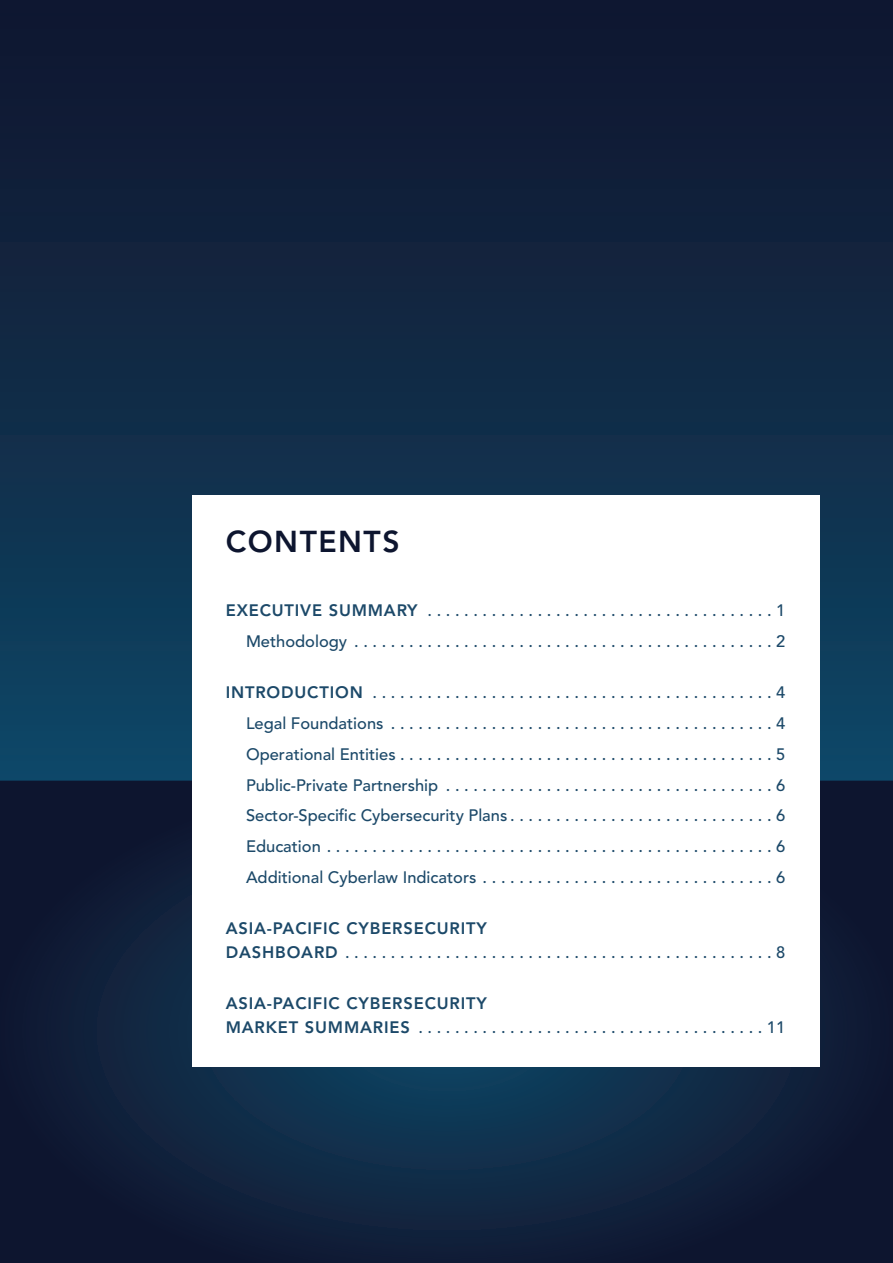
<style>
.page{position:relative;width:893px;height:1263px;background:#fff}
.page>*{position:absolute;margin:0;border:0;box-sizing:border-box;transform-origin:0 0}
.t1{font:800 30px "Avenir LT Std";letter-spacing:.05em;color:#0d152f}
.t2{font:500 16.5px/30.8px "Avenir LT Std";color:#1c4969;text-align:right}
.t3{font:800 16.5px/24px "Avenir LT Std";letter-spacing:.05em;color:#1c4969}
.s1{font-weight:800}
.s2{font-weight:500}
</style>
<div class="page">
<svg style="left:0;top:781px;width:893px;height:482px;background:#0f213b"></svg>
<div style="left:0;top:0;width:893px;height:781px;background:linear-gradient(to bottom,#11132c,#0e4665)"></div>
<div style="left:192px;top:495px;width:628px;height:571px;background:#fff"></div>
<h1 class="t1" style="left:226px;top:524px;width:175px">CONTENTS</h1>
<p class="t2" style="left:226px;top:596px;width:561px"><span class="s1">EXECUTIVE SUMMARY</span> . . . . . . . . . . . . . . . . . . . . . . . . . . . . . . . . . . . . . . 1<br>Methodology . . . . . . . . . . . . . . . . . . . . . . . . . . . . . . . . . . . . . . . . . . . . . . 2</p>
<p class="t2" style="left:246px;top:677px;width:541px;text-align:justify;text-indent:-20px"><span class="s1">INTRODUCTION</span> . . . . . . . . . . . . . . . . . . . . . . . . . . . . . . . . . . . . . . . . . . . . 4<br>Legal Foundations . . . . . . . . . . . . . . . . . . . . . . . . . . . . . . . . . . . . . . . . . . 4<br>Operational Entities . . . . . . . . . . . . . . . . . . . . . . . . . . . . . . . . . . . . . . . . . 5<br>Public-Private Partnership . . . . . . . . . . . . . . . . . . . . . . . . . . . . . . . . . . . . 6<br>Sector-Specific Cybersecurity Plans . . . . . . . . . . . . . . . . . . . . . . . . . . . . . 6<br>Education . . . . . . . . . . . . . . . . . . . . . . . . . . . . . . . . . . . . . . . . . . . . . . . . . 6<br>Additional Cyberlaw Indicators . . . . . . . . . . . . . . . . . . . . . . . . . . . . . . . . 6</p>
<p class="t2" style="left:226px;top:916px;width:561px;line-height:24px;text-align:left"><span class="s1">ASIA-PACIFIC CYBERSECURITY<br>DASHBOARD</span> . . . . . . . . . . . . . . . . . . . . . . . . . . . . . . . . . . . . . . . . . . . . . . . 8</p>
<p class="t3" style="left:226px;top:991px;width:561px">ASIA-PACIFIC CYBERSECURITY<br>MARKET SUMMARIES <span class="s2">. . . . . . . . . . . . . . . . . . . . . . . . . . . . . . . . . . . . . . 11</span></p>
</div>
